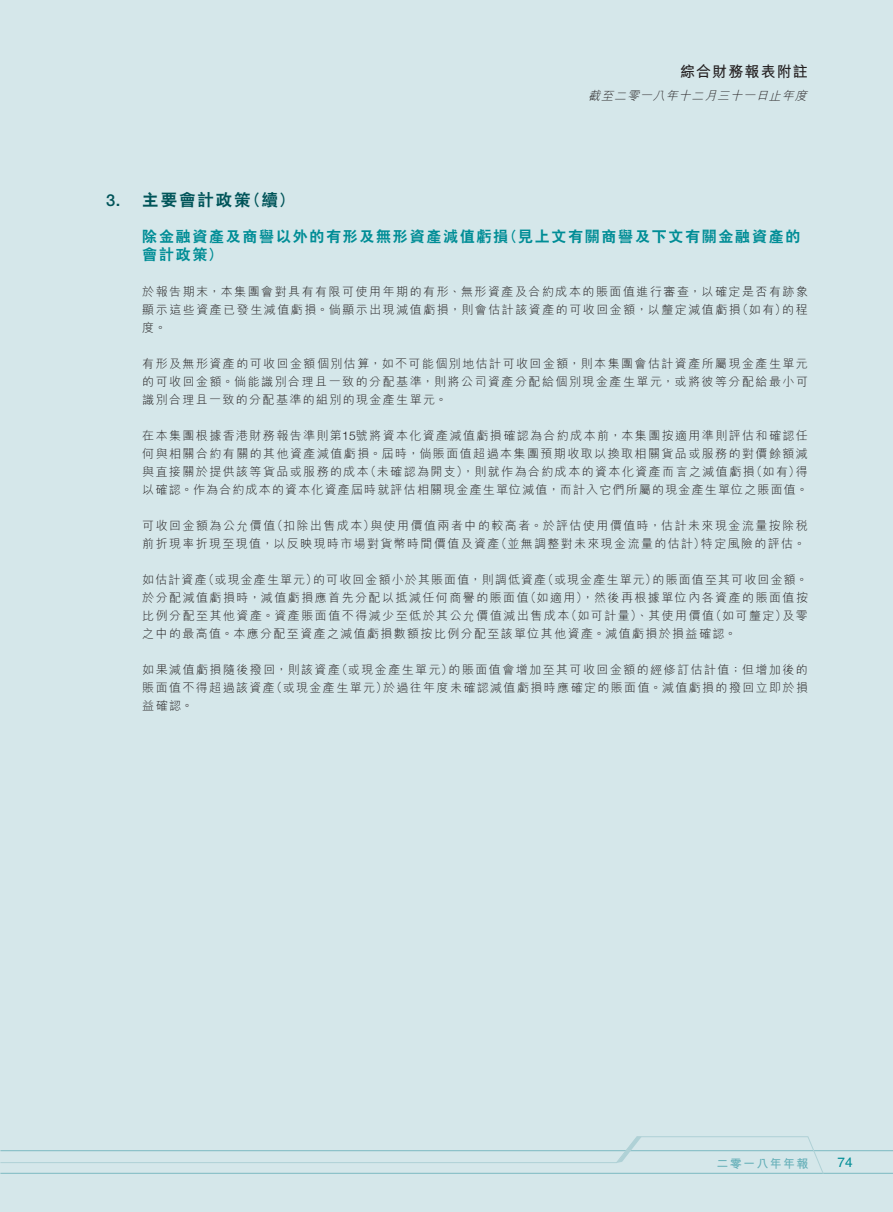
<style>
.page{position:relative;width:893px;height:1212px;background:#d5e7ea}
.page>*{position:absolute;margin:0;border:0;box-sizing:border-box;transform-origin:0 0}
._03_H1{font:800 16.5px "C Hei 2 HK";letter-spacing:.115em;color:#005459}
._03_H1-2{font:500 16.5px "Helvetica Neue LT Std";color:#005459}
._04___H2{font:800 15px/18px "C Hei 2 HK";letter-spacing:.115em;color:#008d96}
.t1{font:700 15px "M Hei HK";letter-spacing:.075em;color:#231f20}
.t2{font:13.5px "Helvetica LT Std";color:#008d96}
._12___P2{font:300 12px/18px "M Hei HK";letter-spacing:.12em;color:#231f20}
._12___P2-2{font:300 12px/18px "M Hei HK";letter-spacing:.1em;color:#231f20}
._12___P2-3{font:300 12px "M Hei HK";letter-spacing:.095em;color:#231f20}
.t3{font:italic 300 12px "M Hei HK";color:#231f20}
.t4{font:700 12px "M Hei HK";letter-spacing:.11em;color:#63aeb7}
.s1{font-family:"Helvetica Neue LT Std"}
</style>
<div class="page">
<hr style="left:0;top:1173px;width:893px;height:1px;background:#7cb9c1">
<hr style="left:0;top:1150px;width:893px;height:1px;background:#7cb9c1">
<svg style="left:0;top:1136px;width:824px;height:38px"></svg>
<p class="t1" style="left:680px;top:61px;width:129px">綜合財務報表附註</p>
<p class="t3" style="left:588px;top:87px;width:224px">截至二零一八年十二月三十一日止年度</p>
<p class="_03_H1-2" style="left:106px;top:190px;width:15px">3.</p>
<p class="_03_H1" style="left:142px;top:189px;width:110px">主要會計政策</p>
<p class="_03_H1" style="left:245px;top:189px;width:51px">（續(</p>
<p class="_04___H2" style="left:142px;top:228px;width:367px">除金融資產及商譽以外的有形及無形資產減值虧損會計政策(</p>
<p class="_12___P2" style="left:142px;top:282px;width:667px;text-align:right">於報告期末，本集團會對具有有限可使用年期的有形、無形資產及合約成本的賬面值進行審查，以確定是否有跡象的程</p>
<p class="_04___H2" style="left:503px;top:228px;width:299px">（見上文有關商譽及下文有關金融資產的</p>
<p class="_12___P2" style="left:737px;top:300px;width:51px">（如有）</p>
<p class="_12___P2" style="left:142px;top:300px;width:600px">顯示這些資產已發生減值虧損。倘顯示出現減值虧損，則會估計該資產的可收回金額，以釐定減值虧損度。</p>
<p class="_12___P2" style="left:142px;top:354px;width:667px;text-align:justify">有形及無形資產的可收回金額個別估算，如不可能個別地估計可收回金額，則本集團會估計資產所屬現金產生單元的可收回金額。倘能識別合理且一致的分配基準，則將公司資產分配給個別現金產生單元，或將彼等分配給最小可識別合理且一致的分配基準的組別的現金產生單元。</p>
<p class="_12___P2" style="left:142px;top:426px;width:667px;text-align:right">在本集團根據香港財務報告準則第<span class="s1">15</span>號將資本化資產減值虧損確認為合約成本前，本集團按適用準則評估和確認任何與相關合約有關的其他資產減值虧損。屆時，倘賬面值超過本集團預期收取以換取相關貨品或服務的對價餘額減得</p>
<p class="_12___P2" style="left:365px;top:462px;width:392px">（未確認為開支，）則就作為合約成本的資本化資產而言之減值虧損</p>
<p class="_12___P2" style="left:750px;top:462px;width:51px">（如有）</p>
<p class="_12___P2-2" style="left:142px;top:462px;width:667px">與直接關於提供該等貨品或服務的成本<br>以確認。作為合約成本的資本化資產屆時就評估相關現金產生單位減值，而計入它們所屬的現金產生單位之賬面值。</p>
<p class="_12___P2" style="left:370px;top:516px;width:439px">與使用價值兩者中的較高者。於評估使用價值時，估計未來現金流量按除稅</p>
<p class="_12___P2" style="left:271px;top:516px;width:105px">（扣除出售成本）</p>
<p class="_12___P2" style="left:142px;top:516px;width:135px">可收回金額為公允價值</p>
<p class="_12___P2" style="left:495px;top:534px;width:212px">（並無調整對未來現金流量的估計）</p>
<p class="_12___P2" style="left:142px;top:534px;width:359px">前折現率折現至現值，以反映現時市場對貨幣時間價值及資產</p>
<p class="_12___P2" style="left:701px;top:534px;width:106px">特定風險的評估。</p>
<p class="_12___P2-3" style="left:202px;top:571px;width:117px">（或現金產生單元）</p>
<p class="_12___P2-3" style="left:542px;top:571px;width:117px">（或現金產生單元）</p>
<p class="_12___P2-3" style="left:313px;top:571px;width:235px">的可收回金額小於其賬面值，則調低資產</p>
<p class="_12___P2-3" style="left:653px;top:571px;width:157px">的賬面值至其可收回金額。</p>
<p class="_12___P2" style="left:142px;top:570px;width:66px">如估計資產</p>
<p class="_12___P2" style="left:142px;top:588px;width:388px">於分配減值虧損時，減值虧損應首先分配以抵減任何商譽的賬面值</p>
<p class="_12___P2" style="left:524px;top:588px;width:285px">（如適用，）然後再根據單位內各資產的賬面值按</p>
<p class="_12___P2" style="left:565px;top:606px;width:151px">（如可計量）、其使用價值</p>
<p class="_12___P2" style="left:710px;top:606px;width:78px">（如可釐定）</p>
<p class="_12___P2" style="left:142px;top:606px;width:596px">比例分配至其他資產。資產賬面值不得減少至低於其公允價值減出售成本<br>之中的最高值。本應分配至資產之減值虧損數額按比例分配至該單位其他資產。減值虧損於損益確認。</p>
<p class="_12___P2" style="left:449px;top:660px;width:361px">的賬面值會增加至其可收回金額的經修訂估計值；但增加後的</p>
<p class="_12___P2" style="left:782px;top:606px;width:27px">及零</p>
<p class="_12___P2" style="left:336px;top:660px;width:119px">（或現金產生單元）</p>
<p class="_12___P2" style="left:142px;top:660px;width:199px">如果減值虧損隨後撥回，則該資產</p>
<p class="_12___P2" style="left:271px;top:678px;width:118px">（或現金產生單元）</p>
<p class="_12___P2" style="left:383px;top:678px;width:426px">於過往年度未確認減值虧損時應確定的賬面值。減值虧損的撥回立即於損</p>
<p class="_12___P2" style="left:142px;top:678px;width:134px">賬面值不得超過該資產益確認。</p>
<p class="t4" style="left:716px;top:1155px;width:93px">二零一八年年報</p>
<p class="t2" style="left:838px;top:1154px;width:17px">74</p>
</div>
